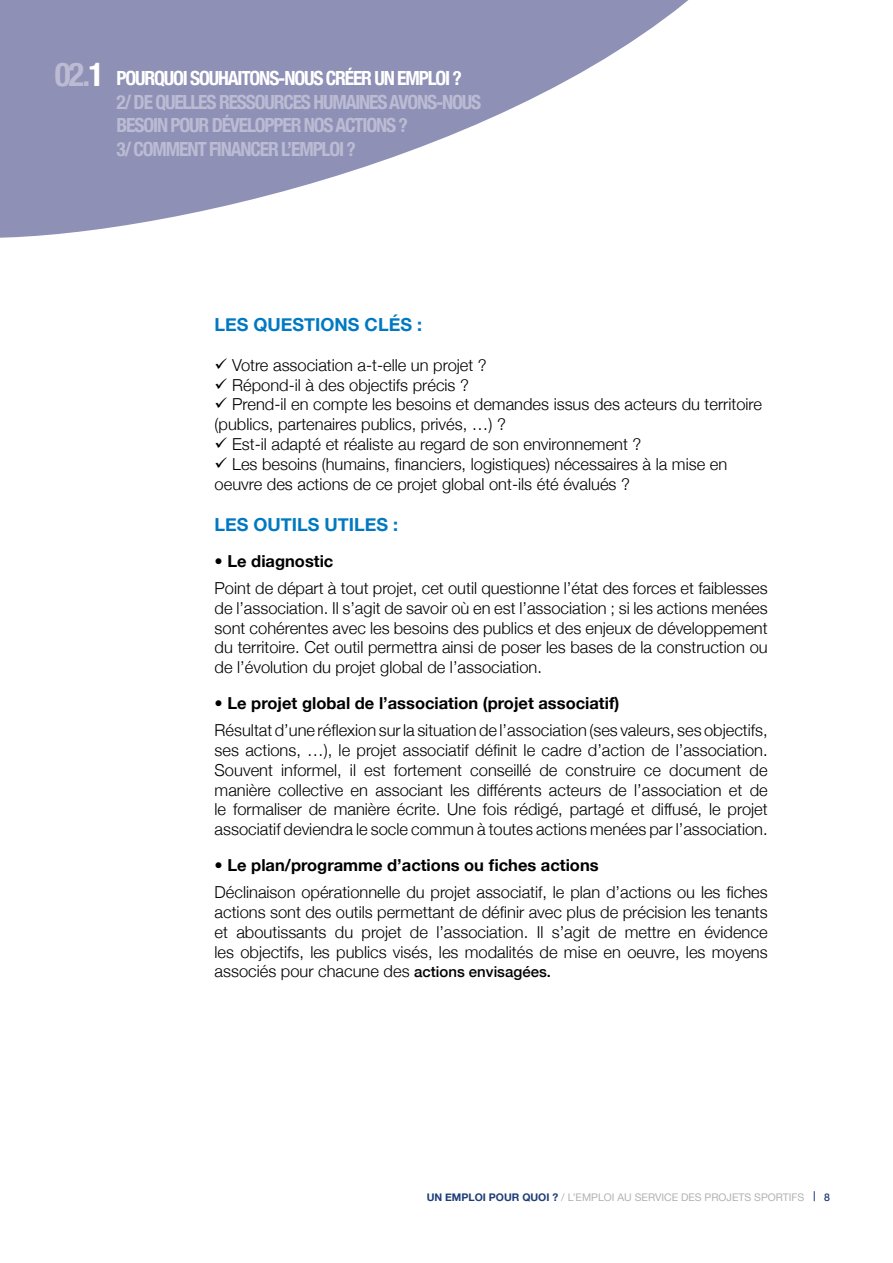
<style>
.page{position:relative;width:893px;height:1263px;background:#fff}
.page>*{position:absolute;margin:0;border:0;box-sizing:border-box;transform-origin:0 0}
.t1{font:700 condensed 19.5px/23.4px "Helvetica Neue";letter-spacing:-.06em;color:#bbbbd3}
.t2{font:700 18px "Helvetica Neue";color:#0079c2}
.t3{font:300 16.5px/19.8px "Helvetica Neue";color:#000;text-align:justify}
.t4{font:700 16.5px "Helvetica Neue";color:#000}
.t5{font:10.5px "Helvetica Neue";color:#b3b2b2}
.t6{font:500 10.5px "Helvetica Neue";color:#1f3d78}
.s1{font-size:33px}
.s2{font-size:33px;color:#fff}
.s3{color:#fff}
.s4{font-weight:500;font-size:15px}
.s5{font-weight:700;color:#1f3d78}
</style>
<div class="page">
<svg style="left:0;top:0;width:688px;height:238px;fill:#8e90b6"></svg>
<p class="t1" style="left:117px;top:65px;width:366px;text-indent:-62px"><span class="s1">02.</span><span class="s2">1</span> <span class="s3">POURQUOI SOUHAITONS-NOUS CRÉER UN EMPLOI ?<br></span>2/ DE QUELLES RESSOURCES HUMAINES AVONS-NOUS BESOIN POUR DÉVELOPPER NOS ACTIONS ?<br>3/ COMMENT FINANCER L’EMPLOI ?</p>
<p class="t2" style="left:215px;top:308px;width:209px">LES QUESTIONS CLÉS :</p>
<p class="t3" style="left:215px;top:354px;width:274px">✓ Votre association a-t-elle un projet ?</p>
<p class="t3" style="left:215px;top:374px;width:256px">✓ Répond-il à des objectifs précis ?</p>
<p class="t3" style="left:215px;top:394px;width:549px">✓ Prend-il en compte les besoins et demandes issus des acteurs du territoire (publics, partenaires publics, privés, …) ?</p>
<p class="t3" style="left:215px;top:433px;width:428px">✓ Est-il adapté et réaliste au regard de son environnement ?</p>
<p class="t3" style="left:215px;top:453px;width:514px">✓ Les besoins (humains, financiers, logistiques) nécessaires à la mise en oeuvre des actions de ce projet global ont-ils été évalués ?</p>
<p class="t2" style="left:215px;top:508px;width:185px">LES OUTILS UTILES :</p>
<p class="t4" style="left:215px;top:546px;width:120px">• Le diagnostic</p>
<p class="t3" style="left:215px;top:577px;width:555px">Point de départ à tout projet, cet outil questionne l’état des forces et faiblesses de l’association. Il s’agit de savoir où en est l’association ; si les actions menées sont cohérentes avec les besoins des publics et des enjeux de développement du territoire. Cet outil permettra ainsi de poser les bases de la construction ou de l’évolution du projet global de l’association.</p>
<p class="t4" style="left:215px;top:688px;width:406px">• Le projet global de l’association (projet associatif)</p>
<p class="t3" style="left:215px;top:719px;width:555px">Résultat d’une réflexion sur la situation de l’association (ses valeurs, ses objectifs, ses actions, …), le projet associatif définit le cadre d’action de l’association.<br>Souvent informel, il est fortement conseillé de construire ce document de manière collective en associant les différents acteurs de l’association et de le formaliser de manière écrite. Une fois rédigé, partagé et diffusé, le projet associatif deviendra le socle commun à toutes actions menées par l’association.</p>
<p class="t4" style="left:215px;top:850px;width:386px">• Le plan/programme d’actions ou fiches actions</p>
<p class="t3" style="left:215px;top:881px;width:555px">Déclinaison opérationnelle du projet associatif, le plan d’actions ou les fiches actions sont des outils permettant de définir avec plus de précision les tenants et aboutissants du projet de l’association. Il s’agit de mettre en évidence les objectifs, les publics visés, les modalités de mise en oeuvre, les moyens associés pour chacune des <span class="s4">actions envisagées.</span></p>
<p class="t5" style="left:427px;top:1188px;width:379px"><span class="s5">UN EMPLOI POUR QUOI ?</span> / L’EMPLOI AU SERVICE DES PROJETS SPORTIFS</p>
<p class="t6" style="left:824px;top:1189px;width:7px">8</p>
</div>
